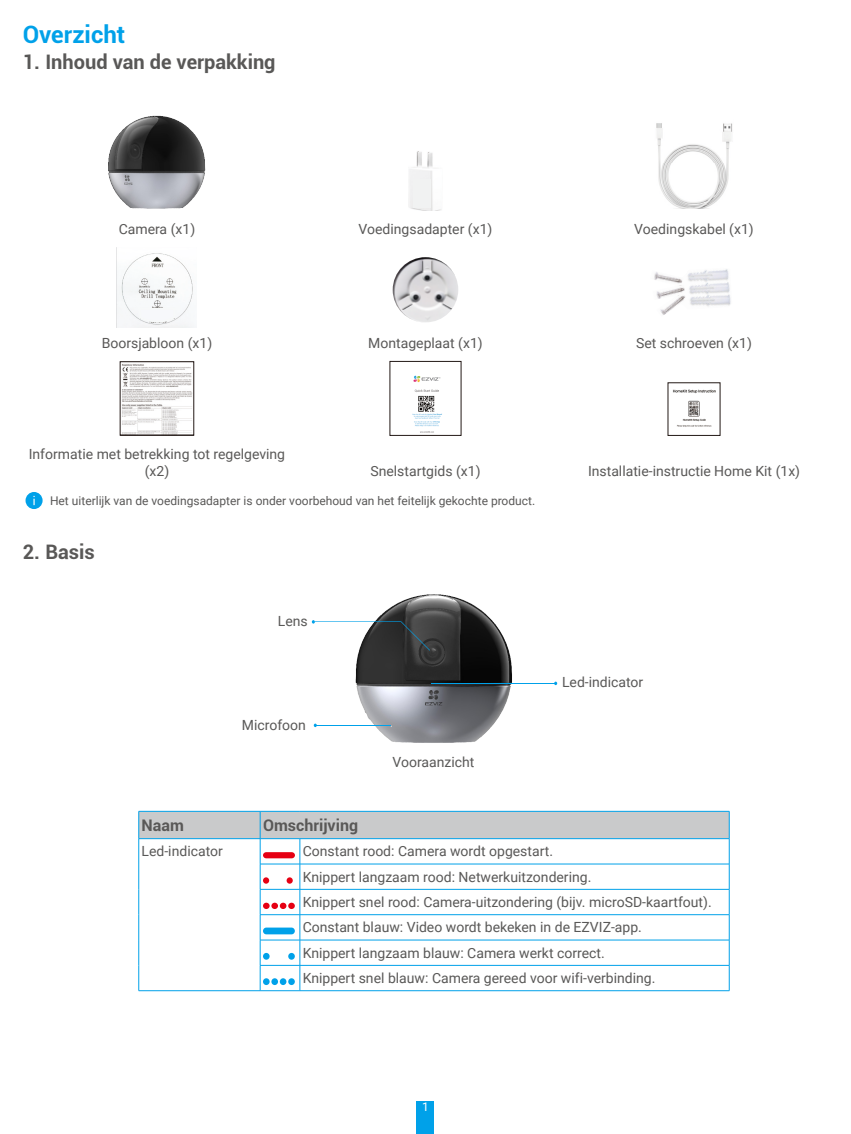
<style>
.page{position:relative;width:851px;height:1134px;background:#fff}
.page>*{position:absolute;margin:0;border:0;box-sizing:border-box;transform-origin:0 0}
.t1{font:700 24px "Roboto";color:#00a1e9}
.t2{font:700 20px "Roboto";color:#595857}
.t3{font:700 16px "Roboto";color:#595857}
.t4{font:14px/25.4px "Roboto";color:#595857;text-align:center}
.t5{font:12px "Roboto";color:#595857}
.t6{font:12px "Roboto";color:#fff}
</style>
<div class="page">
<div style="left:417px;top:1101px;width:17px;height:33px;background:#00a1e9"></div>
<img style="left:108px;top:115px;width:98px;height:94px">
<img style="left:408px;top:151px;width:34px;height:59px">
<div style="left:413px;top:180px;width:17px;height:28px;background:#f1f2f2"></div>
<img style="left:656px;top:123px;width:77px;height:85px">
<img style="left:117px;top:253px;width:77px;height:75px">
<svg style="left:138px;top:307px;width:38px;height:16px"></svg>
<img style="left:392px;top:257px;width:66px;height:65px;border-radius:33px">
<img style="left:688px;top:269px;width:43px;height:37px">
<img style="left:660px;top:300px;width:24px;height:15px">
<img style="left:654px;top:272px;width:29px;height:12px">
<img style="left:656px;top:285px;width:29px;height:15px">
<svg style="left:122px;top:364px;width:70px;height:69px"></svg>
<img style="left:412px;top:375px;width:30px;height:58px">
<div style="left:389px;top:361px;width:72px;height:75px;border:1px solid #231916"></div>
<img style="left:673px;top:389px;width:43px;height:38px">
<div style="left:26px;top:492px;width:17px;height:17px;background:#00a1e9;border-radius:50%"></div>
<svg style="left:33px;top:496px;width:2px;height:9px"></svg>
<img style="left:355px;top:594px;width:157px;height:149px">
<hr style="left:316px;top:725px;width:75px;height:1px;background:#00a1e9">
<svg style="left:312px;top:620px;width:118px;height:31px"></svg>
<hr style="left:432px;top:683px;width:125px;height:1px;background:#00a1e9">
<svg style="left:138px;top:811px;width:591px;height:180px"></svg>
<div style="left:263px;top:927px;width:32px;height:7px;background:#00a1e9;border-radius:3px"></div>
<div style="left:263px;top:953px;width:6px;height:7px;background:#00a1e9;border-radius:50%"></div>
<div style="left:288px;top:953px;width:7px;height:7px;background:#00a1e9;border-radius:50%"></div>
<div style="left:263px;top:978px;width:6px;height:7px;background:#00a1e9;border-radius:50%"></div>
<div style="left:288px;top:978px;width:7px;height:7px;background:#00a1e9;border-radius:50%"></div>
<div style="left:271px;top:978px;width:7px;height:7px;background:#00a1e9;border-radius:50%"></div>
<div style="left:280px;top:978px;width:6px;height:7px;background:#00a1e9;border-radius:50%"></div>
<h1 class="t1" style="left:23px;top:18px;width:104px">Overzicht</h1>
<h2 class="t2" style="left:23px;top:47px;width:254px">1. Inhoud van de verpakking</h2>
<p class="t4" style="left:119px;top:216px;width:78px">Camera (x1)</p>
<p class="t4" style="left:358px;top:216px;width:135px">Voedingsadapter (x1)</p>
<p class="t4" style="left:634px;top:216px;width:121px">Voedingskabel (x1)</p>
<p class="t4" style="left:102px;top:330px;width:112px">Boorsjabloon (x1)</p>
<p class="t4" style="left:368px;top:330px;width:116px">Montageplaat (x1)</p>
<p class="t4" style="left:636px;top:330px;width:117px">Set schroeven (x1)</p>
<p class="t4" style="left:29px;top:445px;width:258px;line-height:16.8px">Informatie met betrekking tot regelgeving (x2)</p>
<p class="t4" style="left:370px;top:458px;width:112px">Snelstartgids (x1)</p>
<p class="t4" style="left:588px;top:458px;width:214px">Installatie-instructie Home Kit (1x)</p>
<p class="t5" style="left:50px;top:492px;width:486px">Het uiterlijk van de voedingsadapter is onder voorbehoud van het feitelijk gekochte product.</p>
<h2 class="t2" style="left:23px;top:537px;width:74px">2. Basis</h2>
<p class="t4" style="left:278px;top:608px;width:31px">Lens</p>
<p class="t4" style="left:242px;top:712px;width:66px">Microfoon</p>
<p class="t4" style="left:392px;top:748px;width:83px">Vooraanzicht</p>
<p class="t4" style="left:562px;top:669px;width:83px">Led-indicator</p>
<p class="t3" style="left:141px;top:814px;width:44px">Naam</p>
<p class="t3" style="left:263px;top:814px;width:97px">Omschrijving</p>
<p class="t4" style="left:141px;top:838px;width:83px">Led-indicator</p>
<p class="t4" style="left:303px;top:838px;width:410px;text-align:left">Constant rood: Camera wordt opgestart.<br>Knippert langzaam rood: Netwerkuitzondering.<br>Knippert snel rood: Camera-uitzondering (bijv. microSD-kaartfout).<br>Constant blauw: Video wordt bekeken in de EZVIZ-app.<br>Knippert langzaam blauw: Camera werkt correct.<br>Knippert snel blauw: Camera gereed voor wifi-verbinding.</p>
<p class="t6" style="left:422px;top:1099px;width:8px">1</p>
</div>
